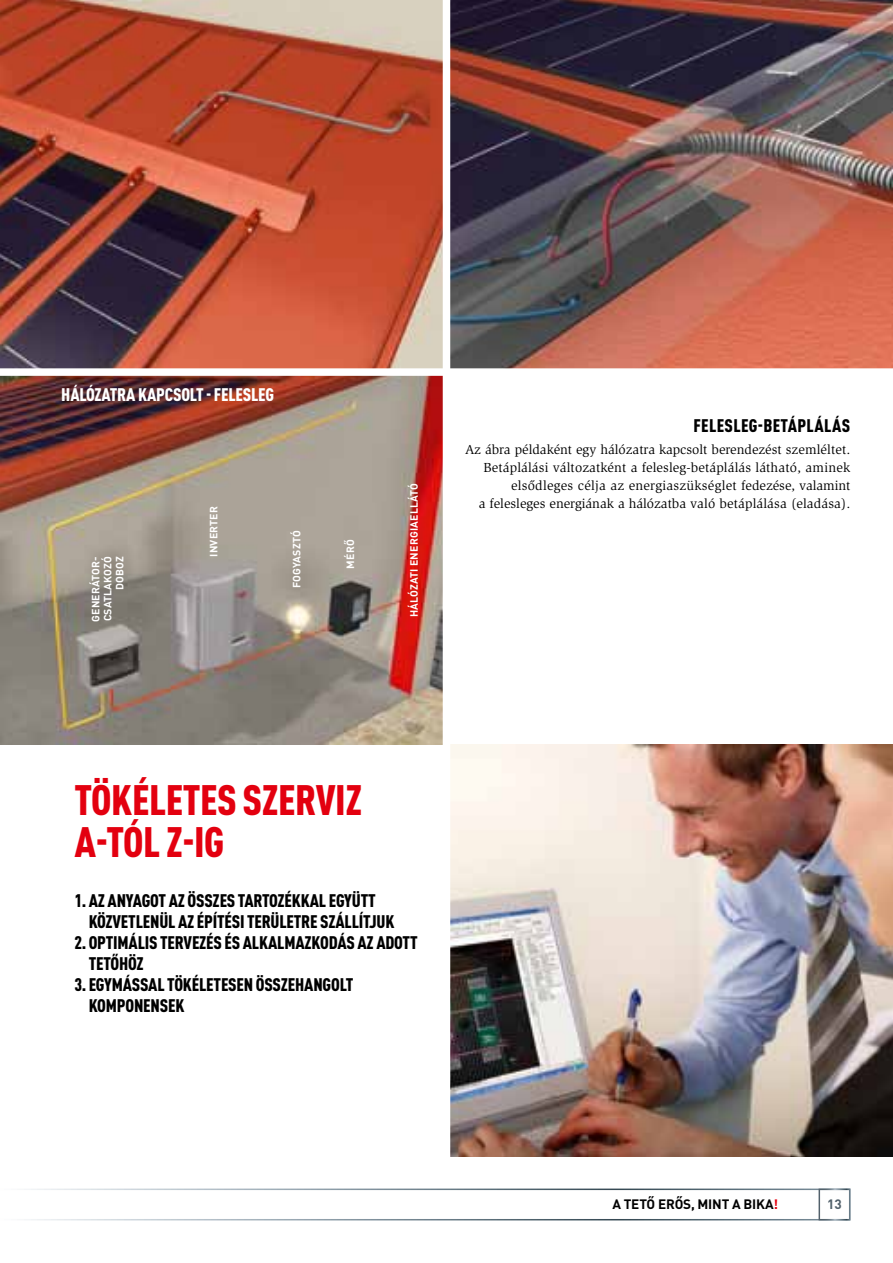
<style>
.page{position:relative;width:893px;height:1263px;background:#fff}
.page>*{position:absolute;margin:0;border:0;box-sizing:border-box;transform-origin:0 0}
.t1{font:900 condensed 42px/42px "DIN Pro";letter-spacing:-.01em;color:#e3000f}
.t2{font:900 condensed 18px/21px "DIN Pro";letter-spacing:-.01em;color:#000}
.t3{font:900 condensed 18px "DIN Pro";letter-spacing:-.01em;color:#fff}
.t4{font:900 condensed 18px "DIN Pro";letter-spacing:.02em;color:#000}
.t5{font:13.5px/18px "ITC Slimbach LTCE";letter-spacing:.01em;color:#000;text-align:right}
.t6{font:700 13.5px "DIN Pro";letter-spacing:-.01em;color:#000}
.t7{font:700 13.5px "DIN Pro";color:#52616b}
.t8{font:700 10.5px/12px "DIN Pro";letter-spacing:.02em;color:#fff;text-align:right}
.s1{color:#e3000f}
</style>
<div class="page">
<svg style="left:24px;top:1188px;width:795px;height:32px"></svg>
<img style="left:450px;top:744px;width:443px;height:413px">
<div style="left:819px;top:1188px;width:31px;height:32px;border:2px solid #fff"></div>
<img style="left:0;top:0;width:443px;height:744px">
<img style="left:450px;top:0;width:443px;height:368px">
<div style="left:0;top:368px;width:893px;height:8px;background:#fff"></div>
<h2 class="t3" style="left:61px;top:381px;width:214px">HÁLÓZATRA KAPCSOLT - FELESLEG</h2>
<p class="t8" style="left:88px;top:622px;width:67px;rotate:-90deg">GENERÁTOR-<br>CSAT LAKOZÓ<br>DOBOZ</p>
<p class="t8" style="left:206px;top:557px;width:52px;rotate:-90deg">INVERTER</p>
<p class="t8" style="left:289px;top:588px;width:59px;rotate:-90deg">FOGYASZTÓ</p>
<p class="t8" style="left:343px;top:569px;width:31px;rotate:-90deg">MÉRŐ</p>
<p class="t8" style="left:407px;top:617px;width:136px;rotate:-90deg">HÁLÓZATI ENERGIAELLÁTÓ</p>
<h2 class="t4" style="left:694px;top:411px;width:158px">FELESLEG-BETÁPLÁLÁS</h2>
<p class="t5" style="left:465px;top:441px;width:387px">Az ábra példaként egy hálózatra kapcsolt berendezést szemléltet.<br>Betáplálási változatként a felesleg-betáplálás látható, aminek elsődleges célja az energiaszükséglet fedezése, valamint<br>a felesleges energiának a hálózatba való betáplálása (eladása).</p>
<h1 class="t1" style="left:75px;top:775px;width:286px">TÖKÉLETES SZERVIZ<br>A-TÓL Z-IG</h1>
<h2 class="t2" style="left:89px;top:888px;width:307px;text-indent:-14px">1. AZ ANYAGOT AZ ÖSSZES TARTOZÉKKAL EGYÜTT<br>KÖZVETLENÜL AZ ÉPÍTÉSI TERÜLETRE SZÁLLÍTJU K</h2>
<h2 class="t2" style="left:89px;top:930px;width:330px;text-indent:-14px">2. OPTIMÁLIS TERVEZÉS ÉS ALKALMAZKODÁS AZ ADOTT<br>TETŐHÖZ</h2>
<h2 class="t2" style="left:89px;top:972px;width:266px;text-indent:-14px">3. EGYMÁSSAL TÖKÉLETESEN ÖSSZEHANGOLT<br>KOMPONENSEK</h2>
<p class="t6" style="left:612px;top:1192px;width:167px">A TETŐ ERŐS, MINT A BIKA<span class="s1">!</span></p>
<p class="t7" style="left:827px;top:1192px;width:16px">13</p>
</div>
